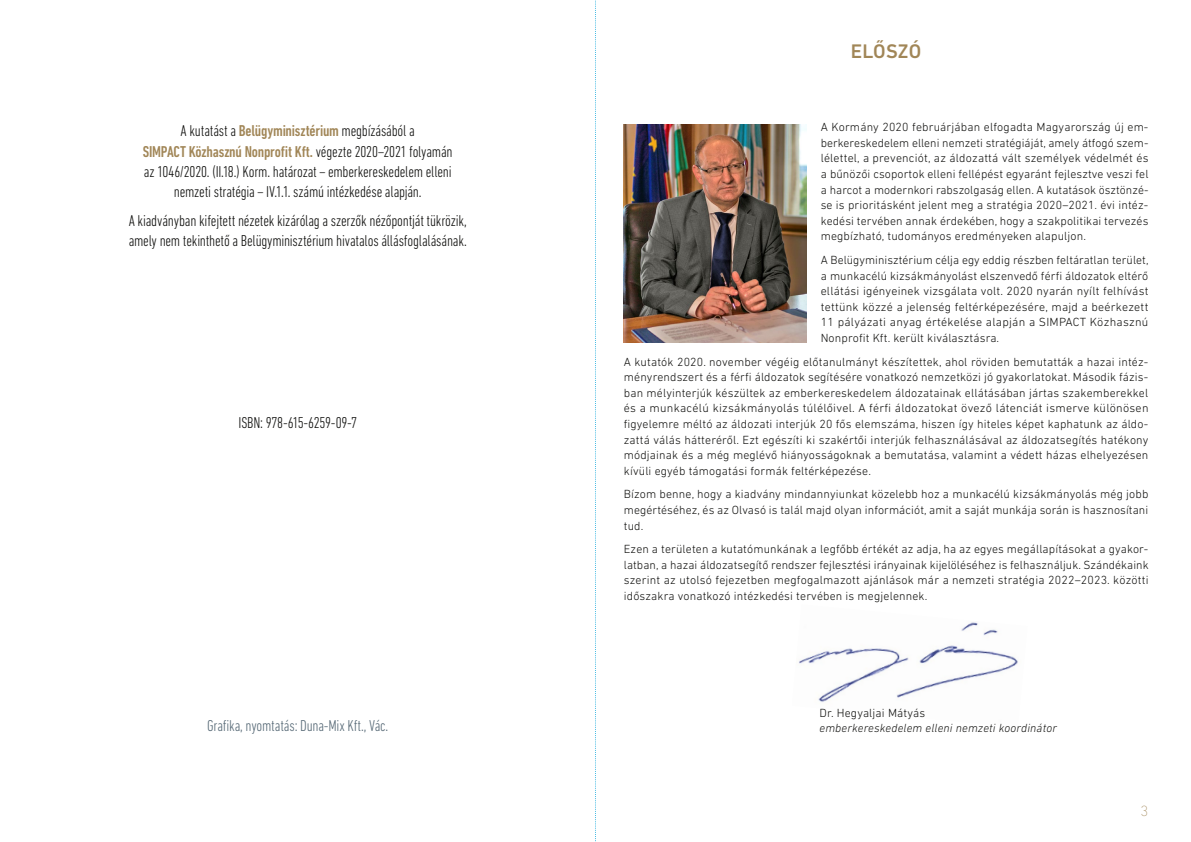
<style>
.page{position:relative;width:1191px;height:842px;background:#fff}
.page>*{position:absolute;margin:0;border:0;box-sizing:border-box;transform-origin:0 0}
.t1{font:500 20px "DIN Next LT Pro";letter-spacing:.01em;color:#a18657}
.t2{font:300 condensed 16px/20.2px "DIN Next LT Pro";letter-spacing:-.01em;color:#0f0f0d;text-align:center}
.t3{font:300 condensed 16px "DIN Next LT Pro";letter-spacing:-.015em;color:#556875}
.t4{font:200 15px "DIN Next LT Pro";color:#a18657}
.t5{font:300 12px/15.6px "DIN Next LT Pro";letter-spacing:.01em;color:#0f0f0d;text-align:justify}
.t6{font:italic 300 12px "DIN Next LT Pro";letter-spacing:.01em;color:#0f0f0d}
.s1{font-weight:500;color:#a18657}
</style>
<div class="page">
<img style="left:624px;top:124px;width:182px;height:218px">
<img style="left:799px;top:622px;width:219px;height:80px">
<svg style="left:595px;top:0;width:1px;height:842px"></svg>
<p class="t2" style="left:143px;top:121px;width:311px">A kutatást a <span class="s1">Belügyminisztérium</span> megbízásából a<br><span class="s1">SIMPACT Közhasznú Nonprofit Kft.</span> végezte 2020–2021 folyamán az 1046/2020. (II.18.) Korm. határozat – emberkereskedelem elleni nemzeti stratégia – IV.1.1. számú intézkedése alapján.</p>
<h2 class="t2" style="left:129px;top:210px;width:340px;text-align:left">A kiadványban kifejtett nézetek kizárólag a szerzők nézőpontját tükrözik, amely nem tekinthető a Belügyminisztérium hivatalos állásfoglalásának.</h2>
<h2 class="t2" style="left:238px;top:412px;width:120px">ISBN: 978-615-6259-09-7</h2>
<h2 class="t3" style="left:207px;top:717px;width:183px">Grafika, nyomtatás: Duna-Mix Kft., Vác.</h2>
<h1 class="t1" style="left:851px;top:39px;width:72px">ELŐSZÓ</h1>
<p class="t5" style="left:820px;top:119px;width:329px">A Kormány 2020 februárjában elfogadta Magyarország új em&shy;berkereskedelem elleni nemzeti stratégiáját, amely átfogó szem&shy;lélettel, a prevenciót, az áldozattá vált személyek védelmét és a bűnözői csoportok elleni fellépést egyaránt fejlesztve veszi fel a harcot a modernkori rabszolgaság ellen. A kutatások ösztönzé&shy;se is prioritásként jelent meg a stratégia 2020–2021. évi intéz&shy;kedési tervében annak érdekében, hogy a szakpolitikai tervezés megbízható, tudományos eredményeken alapuljon.</p>
<p class="t5" style="left:820px;top:252px;width:329px">A Belügyminisztérium célja egy eddig részben feltáratlan terület, a munkacélú kizsákmányolást elszenvedő férfi áldozatok eltérő ellátási igényeinek vizsgálata volt. 2020 nyarán nyílt felhívást tettünk közzé a jelenség feltérképezésére, majd a beérkezett 11 pályázati anyag értékelése alapján a SIMPACT Közhasznú Nonprofit Kft. került kiválasztásra.</p>
<p class="t5" style="left:624px;top:354px;width:526px">A kutatók 2020. november végéig előtanulmányt készítettek, ahol röviden bemutatták a hazai intéz&shy;ményrendszert és a férfi áldozatok segítésére vonatkozó nemzetközi jó gyakorlatokat. Második fázis&shy;ban mélyinterjúk készültek az emberkereskedelem áldozatainak ellátásában jártas szakemberekkel és a munkacélú kizsákmányolás túlélőivel. A férfi áldozatokat övező látenciát ismerve különösen figyelemre méltó az áldozati interjúk 20 fős elemszáma, hiszen így hiteles képet kaphatunk az áldo&shy;zattá válás hátteréről. Ezt egészíti ki szakértői interjúk felhasználásával az áldozatsegítés hatékony módjainak és a még meglévő hiányosságoknak a bemutatása, valamint a védett házas elhelyezésen kívüli egyéb támogatási formák feltérképezése.</p>
<p class="t5" style="left:624px;top:486px;width:526px">Bízom benne, hogy a kiadvány mindannyiunkat közelebb hoz a munkacélú kizsákmányolás még jobb megértéséhez, és az Olvasó is talál majd olyan információt, amit a saját munkája során is hasznosítani tud.</p>
<p class="t5" style="left:624px;top:541px;width:526px">Ezen a területen a kutatómunkának a legfőbb értékét az adja, ha az egyes megállapításokat a gyakor&shy;latban, a hazai áldozatsegítő rendszer fejlesztési irányainak kijelöléséhez is felhasználjuk. Szándékaink szerint az utolsó fejezetben megfogalmazott ajánlások már a nemzeti stratégia 2022–2023. közötti időszakra vonatkozó intézkedési tervében is megjelennek.</p>
<p class="t5" style="left:819px;top:705px;width:107px">Dr. Hegyaljai Mátyás</p>
<p class="t6" style="left:819px;top:721px;width:239px">emberkereskedelem elleni nemzeti koordinátor</p>
<p class="t4" style="left:1140px;top:803px;width:9px">3</p>
</div>
